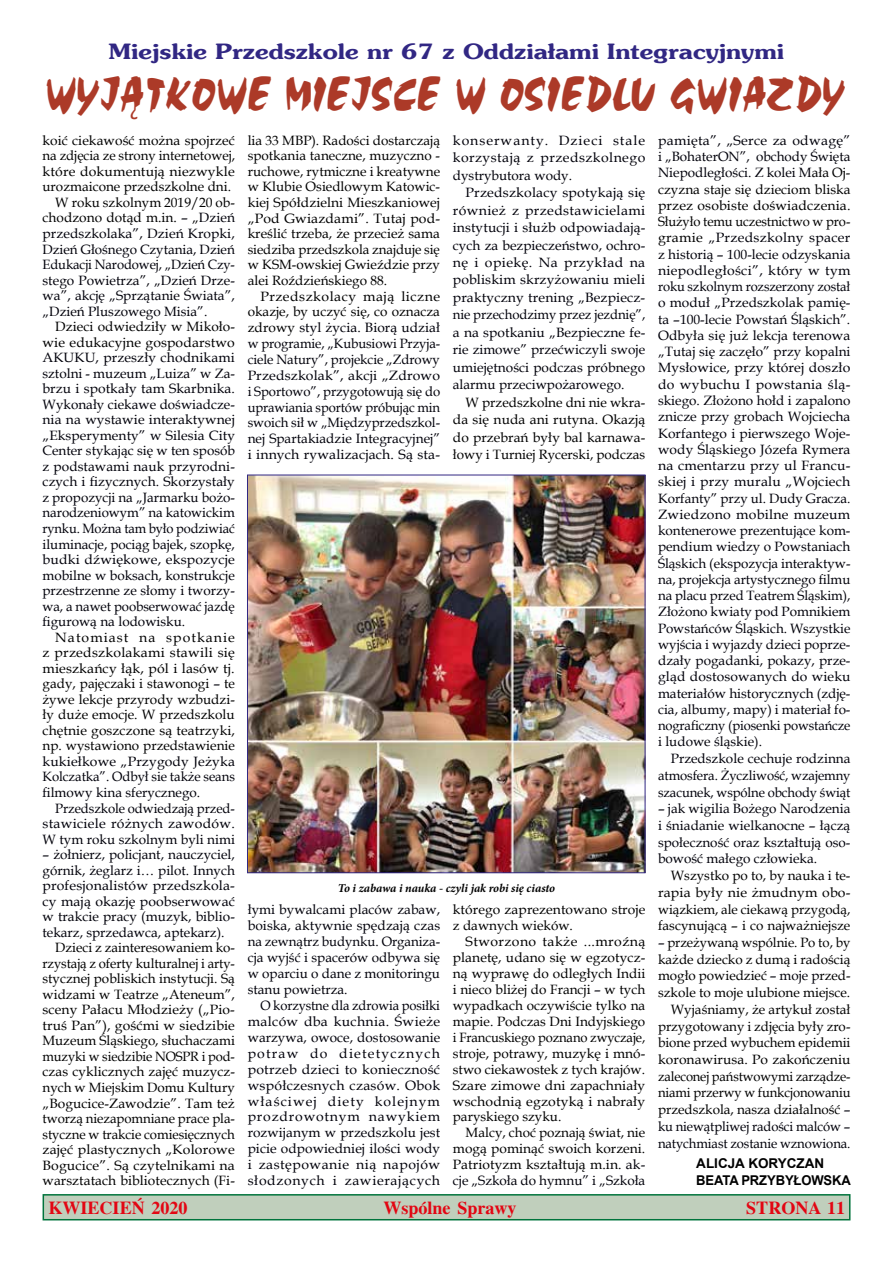
<style>
.page{position:relative;width:893px;height:1263px;background:#fff}
.page>*{position:absolute;margin:0;border:0;box-sizing:border-box;transform-origin:0 0}
.t1{font:54px "Chalk";color:#ac3a28;scale:.88 1}
.t2{font:700 21px "Southern";color:#312783;scale:1.16 1}
.t3{font:700 18px "Toronto";color:#e30613}
.t4{font:13.5px/15.6px "Book Antiqua";color:#000;text-align:justify}
.t5{font:13.5px/15.6px "Book Antiqua";color:#00000a;text-align:justify}
.t6{font:13.5px/16.2px "Book Antiqua";color:#00000a;text-align:justify;scale:1.04 1}
.t7{font:13.5px/15.9px "Book Antiqua";color:#000;text-align:justify;scale:1.04 1}
.t8{font:13.5px/15.9px "Book Antiqua";color:#00000a;text-align:justify;scale:.96 1}
.t9{font:700 13.5px/16.6px "Arial";letter-spacing:-.01em;color:#000}
.t10{font:italic 700 12px "Minion Pro";letter-spacing:-.005em;color:#000}
.s1{color:#00000a}
.s2{color:#000}
</style>
<div class="page">
<div style="left:43px;top:1194px;width:807px;height:26px;background:#c0cfbc;border:2px solid #00743c"></div>
<img style="left:249px;top:477px;width:394px;height:394px">
<h2 class="t2" style="left:109px;top:38px;width:584px">Miejskie Przedszkole nr 67 z Oddziałami Integracyjnymi</h2>
<h1 class="t1" style="left:46px;top:65px;width:911px">WYJĄTKOWE MIEJSCE W OSIEDLU GWIAZDY</h1>
<p class="t4" style="left:43px;top:132px;width:194px">koić ciekawość można spojrzeć</p>
<p class="t4" style="left:43px;top:148px;width:194px">na zdjęcia ze strony internetowej,</p>
<p class="t7" style="left:43px;top:163px;width:186px">które dokumentują niezwykle</p>
<p class="t4" style="left:43px;top:179px;width:190px">urozmaicone przedszkolne dni.</p>
<p class="t4" style="left:55px;top:194px;width:181px">W roku szkolnym 2019/20 ob-</p>
<p class="t4" style="left:43px;top:210px;width:194px">chodzono dotąd m.in. <span class="s1">–</span> „<span class="s1">Dzień</span></p>
<p class="t5" style="left:43px;top:225px;width:194px">przedszkolaka”, Dzień Kropki,</p>
<p class="t5" style="left:43px;top:241px;width:194px">Dzień Głośnego Czytania, Dzień</p>
<p class="t5" style="left:43px;top:256px;width:194px">Edukacji Narodowej, „Dzień Czy-</p>
<p class="t5" style="left:43px;top:272px;width:194px">stego Powietrza”, „Dzień Drze-</p>
<p class="t5" style="left:43px;top:287px;width:194px">wa”, akcję „Sprzątanie Świata”,</p>
<p class="t5" style="left:43px;top:303px;width:166px">„Dzień Pluszowego Misia”.</p>
<p class="t4" style="left:43px;top:318px;width:194px;text-align:right">Dzieci odwiedziły w Mikoło&shy;wie edukacyjne gospodarstwo</p>
<p class="t5" style="left:43px;top:349px;width:194px">AKUKU, przeszły chodnikami sztolni - muzeum „Luiza” w Za&shy;brzu i spotkały tam Skarbnika.<br>Wykonały ciekawe doświadcze&shy;nia na wystawie interaktywnej „Eksperymenty” w Silesia City Center stykając się w ten sposób z podstawami nauk przyrodni&shy;czych i fizycznych. Skorzystały z propozycji na „Jarmarku bożo&shy;narodzeniowym” na katowickim rynku. Można tam było podziwiać iluminacje, pociąg bajek, szopkę, budki dźwiękowe, ekspozycje mobilne w boksach, konstrukcje przestrzenne ze słomy i tworzy&shy;wa, a nawet poobserwować jazdę figurową na lodowisku.</p>
<p class="t7" style="left:43px;top:629px;width:187px;text-indent:13px">Natomiast na spotkanie z przedszkolakami stawili się mieszkańcy łąk, pól i lasów tj. gady, pajęczaki i stawonogi <span class="s1">–</span> te żywe lekcje przyrody wzbudzi&shy;ły duże emocje. W przedszkolu chętnie goszczone są teatrzyki, np. wystawiono przedstawienie</p>
<p class="t6" style="left:43px;top:753px;width:187px;line-height:15.6px">kukiełkowe „Przygody Jeżyka Kolczatka”. Odbył sie także seans filmowy kina sferycznego.</p>
<p class="t5" style="left:43px;top:800px;width:194px;text-indent:13px">Przedszkole odwiedzają przed&shy;stawiciele różnych zawodów.<br>W tym roku szkolnym byli nimi</p>
<p class="t5" style="left:43px;top:846px;width:194px">– żołnierz, policjant, nauczyciel, górnik, żeglarz i… pilot. Innych profesjonalistów przedszkola&shy;cy mają okazję poobserwować w trakcie pracy (muzyk, biblio&shy;tekarz, sprzedawca, aptekarz).</p>
<p class="t4" style="left:43px;top:939px;width:194px;text-indent:13px">Dzieci z zainteresowaniem ko&shy;rzystają z oferty kulturalnej i arty&shy;stycznej pobliskich instytucji. Są widzami w Teatrze „Ateneum”, sceny Pałacu Młodzieży („Pio&shy;truś Pan”), gośćmi w siedzibie Muzeum Śląskiego, słuchaczami muzyki w siedzibie NOSPR i pod&shy;czas cyklicznych zajęć muzycz&shy;nych w Miejskim Domu Kultury „Bogucice-Zawodzie”. Tam też tworzą niezapomniane prace pla&shy;styczne w trakcie comiesięcznych zajęć plastycznych „Kolorowe Bogucice”. Są czytelnikami na warsztatach bibliotecznych (Fi-</p>
<p class="t4" style="left:248px;top:132px;width:194px">lia 33 MBP). Radości dostarczają spotkania taneczne, muzyczno - ruchowe, rytmiczne i kreatywne w Klubie Osiedlowym Katowic&shy;kiej Spółdzielni Mieszkaniowej „Pod Gwiazdami”. Tutaj pod&shy;kreślić trzeba, że przecież sama siedziba przedszkola znajduje się w KSM-owskiej Gwieździe przy alei Roździeńskiego 88.</p>
<p class="t5" style="left:248px;top:288px;width:194px;text-indent:13px"><span class="s2">Przedszkolacy mają liczne okazje, by uczyć się, co oznacza zdrowy</span> styl życia. Biorą udział w programie, „Kubusiowi Przyja&shy;ciele Natury”, projekcie „Zdrowy Przedszkolak”, akcji „Zdrowo i Sportowo”, przygotowują się do uprawiania sportów próbując min swoich sił w „Międzyprzedszkol&shy;nej Spartakiadzie Integracyjnej” i innych rywalizacjach. Są sta-</p>
<p class="t6" style="left:453px;top:131px;width:187px;line-height:17.4px">konserwanty. Dzieci stale korzystają z przedszkolnego dystrybutora wody.</p>
<p class="t6" style="left:453px;top:184px;width:187px;line-height:17.4px;text-indent:13px">Przedszkolacy spotykają się również z przedstawicielami instytucji i służb odpowiadają&shy;cych za bezpieczeństwo, ochro&shy;nę i opiekę. Na przykład na pobliskim skrzyżowaniu mieli praktyczny trening „Bezpiecz&shy;nie przechodzimy przez jezdnię”, a na spotkaniu „Bezpieczne fe&shy;rie zimowe” przećwiczyli swoje umiejętności podczas próbnego alarmu przeciwpożarowego.</p>
<p class="t4" style="left:453px;top:393px;width:194px;line-height:17.4px;text-indent:13px">W przedszkolne dni nie wkra&shy;da się nuda ani rutyna. Okazją do przebrań były bal karnawa&shy;łowy i Turniej Rycerski, podczas</p>
<p class="t10" style="left:338px;top:879px;width:219px">To i zabawa i nauka - czyli jak robi się ciasto</p>
<p class="t5" style="left:248px;top:901px;width:194px">łymi bywalcami placów zabaw, boiska, aktywnie spędzają czas na zewnątrz budynku. Organiza&shy;cja wyjść i spacerów odbywa się w oparciu o dane z monitoringu stanu powietrza.</p>
<p class="t8" style="left:248px;top:997px;width:202px;text-indent:13px">O korzystne dla zdrowia posiłki malców dba kuchnia. Świeże warzywa, owoce, dostosowanie potraw do dietetycznych potrzeb dzieci to konieczność współczesnych czasów. Obok właściwej diety kolejnym prozdrowotnym nawykiem rozwijanym w przedszkolu jest picie odpowiedniej ilości wody i zastępowanie nią napojów słodzonych i zawierających</p>
<p class="t4" style="left:453px;top:901px;width:194px">którego zaprezentowano stroje z dawnych wieków.</p>
<p class="t7" style="left:453px;top:933px;width:187px;text-indent:13px">Stworzono także ...mroźną planetę, udano się w egzotycz&shy;ną wyprawę do odległych Indii i nieco bliżej do Francji <span class="s1">–</span> w tych wypadkach oczywiście tylko na mapie. Podczas Dni Indyjskiego i Francuskiego poznano zwyczaje, stroje, potrawy, muzykę i mnó&shy;stwo ciekawostek z tych krajów.<br>Szare zimowe dni zapachniały wschodnią egzotyką i nabrały paryskiego szyku.</p>
<p class="t4" style="left:453px;top:1124px;width:194px;text-indent:13px">Malcy, choć poznają świat, nie mogą pominąć swoich korzeni.<br>Patriotyzm kształtują m.in. <span class="s1">ak&shy;cje „Szkoła do hymnu” i „Szkoła</span></p>
<p class="t6" style="left:658px;top:132px;width:187px">pamięta”, „Serce za odwagę” i „BohaterON”, obchody Święta Niepodległości. Z kolei M<span class="s2">ała Oj&shy;czyzna staje się dzieciom bliska przez osobiste doświadczenia.<br>Służyło temu uczestnictwo w pro&shy;gramie</span> „Przedszkolny spacer z historią – 100-lecie odzyskania niepodległości”, który w tym roku szkolnym rozszerzony został o moduł „Przedszkolak pamię&shy;ta –100-lecie Powstań Śląskich”.<br>Odbyła się już lekcja terenowa „Tutaj się zaczęło” przy kopalni Mysłowice, przy której doszło do wybuchu I powstania ślą&shy;skiego. Złożono hołd i zapalono znicze przy grobach Wojciecha Korfantego i pierwszego Woje&shy;wody Śląskiego Józefa Rymera na cmentarzu przy ul Francu&shy;skiej i przy muralu „Wojciech Korfanty” przy ul. Dudy Gracza.<br>Zwiedzono mobilne muzeum kontenerowe prezentujące kom&shy;pendium wiedzy o Powstaniach Śląskich (ekspozycja interaktyw&shy;na, projekcja artystycznego filmu na placu przed Teatrem Śląskim), Złożono kwiaty pod Pomnikiem Powstańców Śląskich. Wszystkie wyjścia i wyjazdy dzieci poprze&shy;dzały pogadanki, pokazy, prze&shy;gląd dostosowanych do wieku materiałów historycznych (zdję&shy;cia, albumy, mapy) i materiał fo&shy;nograficzny (piosenki powstańcze i ludowe śląskie).</p>
<p class="t5" style="left:658px;top:750px;width:194px;line-height:16.6px;text-indent:13px">Przedszkole cechuje rodzinna atmosfera. Życzliwość, wzajemny szacunek, wspólne obchody świąt</p>
<p class="t5" style="left:658px;top:800px;width:194px;line-height:16.6px">– jak wigilia Bożego Narodzenia i śniadanie wielkanocne – łączą społeczność oraz kształtują oso&shy;bowość małego człowieka.</p>
<p class="t4" style="left:658px;top:867px;width:194px;line-height:16.6px;text-indent:13px">Wszystko po to, by nauka i te&shy;rapia były nie żmudnym obo&shy;wiązkiem, ale ciekawą przygodą, fascynującą – i co najważniejsze</p>
<p class="t4" style="left:658px;top:934px;width:194px;line-height:16.6px;text-align:right"><span class="s1">–</span> przeżywaną wspólnie. Po to, by każde dziecko z dumą i radością mogło powiedzieć <span class="s1">– moje p</span>rzed&shy;szkole to moje ulubione miejsce.<br>Wyjaśniamy, że artykuł został przygotowany i zdjęcia były zro&shy;bione przed wybuchem epidemii koronawirusa. Po zakończeniu zaleconej państwowymi zarządze&shy;niami przerwy w funkcjonowaniu przedszkola, nasza działalność <span class="s1">– ku niewątpliwej radości malców – natychmiast zostanie wznowiona.</span></p>
<p class="t9" style="left:696px;top:1155px;width:156px">ALICJA KORYCZAN<br>BEATA PRZYBYŁOWSKA</p>
<h3 class="t3" style="left:48px;top:1197px;width:141px">KWIECIEŃ 2020</h3>
<h3 class="t3" style="left:383px;top:1197px;width:135px">Wspólne Sprawy</h3>
<h3 class="t3" style="left:746px;top:1197px;width:101px">STRONA 11</h3>
</div>
